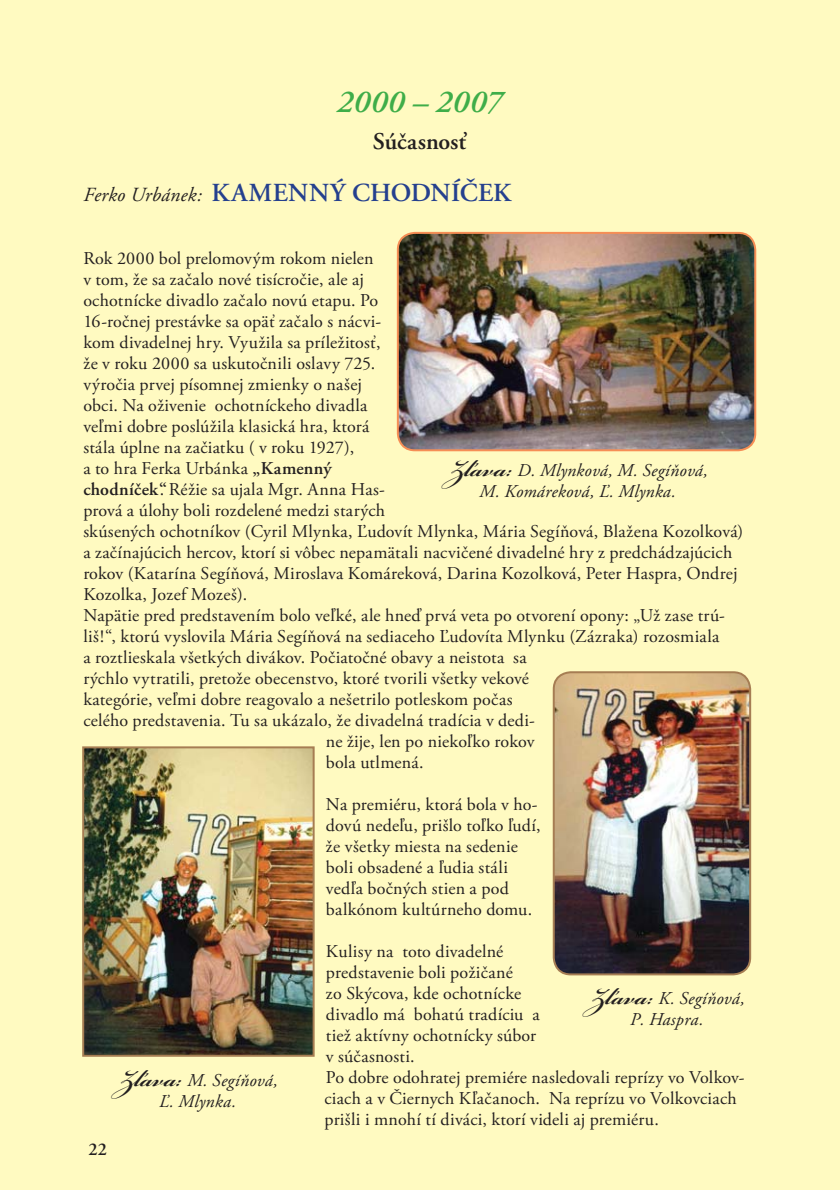
<style>
.page{position:relative;width:840px;height:1190px;background:#fff}
.page>*{position:absolute;margin:0;border:0;box-sizing:border-box;transform-origin:0 0}
.t1{font:italic 600 32px "Adobe Garamond Pro";letter-spacing:.02em;color:#3fad49}
.t2{font:600 26px "Adobe Garamond Pro";letter-spacing:.01em;color:#25408e}
.t3{font:600 24px "Adobe Garamond Pro";color:#231f20}
.t4{font:18px/21px "Adobe Garamond Pro";letter-spacing:.01em;color:#231f20}
.t5{font:italic 18px/21px "Adobe Garamond Pro";letter-spacing:.01em;color:#231f20;text-align:center}
.t6{font:600 18px "Adobe Garamond Pro";color:#231f20}
.s1{font-weight:400;font-style:italic;font-size:20px;color:#231f20}
.s2{font-weight:600}
.s3{font-family:"Bickham Script Std";font-weight:700;font-style:normal;font-size:36px}
</style>
<div class="page">
<div style="left:0;top:0;width:839px;height:1190px;background:#fffac1"></div>
<img style="left:398px;top:233px;width:357px;height:217px;border-radius:17px">
<div style="left:397px;top:232px;width:359px;height:219px;border:2px solid #f68e55;border-radius:17px"></div>
<img style="left:85px;top:749px;width:227px;height:305px">
<div style="left:82px;top:746px;width:233px;height:311px;border:2px solid #a67d53"></div>
<img style="left:554px;top:672px;width:196px;height:302px;border-radius:17px">
<div style="left:553px;top:671px;width:198px;height:304px;border:2px solid #a67d53;border-radius:17px"></div>
<h1 class="t1" style="left:337px;top:89px;width:167px">2000 – 2007</h1>
<h3 class="t3" style="left:373px;top:132px;width:95px">Súčasnosť</h3>
<h2 class="t2" style="left:83px;top:182px;width:429px"><span class="s1">Ferko Urbánek:</span> KAMENNÝ CHODNÍČEK</h2>
<p class="t4" style="left:83px;top:249px;width:292px">Rok 2000 bol prelomovým rokom nielen</p>
<p class="t4" style="left:83px;top:270px;width:282px">v tom, že sa začalo nové tisícročie, ale aj</p>
<p class="t4" style="left:83px;top:291px;width:297px">ochotnícke divadlo začalo novú etapu. Po</p>
<p class="t4" style="left:83px;top:312px;width:299px">16-ročnej prestávke sa opäť začalo s nácvi-</p>
<p class="t4" style="left:83px;top:333px;width:299px">kom divadelnej hry. Využila sa príležitosť,</p>
<p class="t4" style="left:83px;top:354px;width:293px">že v roku 2000 sa uskutočnili oslavy 725.</p>
<p class="t4" style="left:83px;top:375px;width:280px">výročia prvej písomnej zmienky o našej</p>
<p class="t4" style="left:83px;top:396px;width:286px">obci. Na oživenie ochotníckeho divadla</p>
<p class="t4" style="left:83px;top:417px;width:288px">veľmi dobre poslúžila klasická hra, ktorá</p>
<p class="t4" style="left:83px;top:438px;width:273px">stála úplne na začiatku ( v roku 1927),</p>
<p class="t4" style="left:83px;top:459px;width:250px">a to hra Ferka Urbánka <span class="s2">„Kamenný</span></p>
<p class="t4" style="left:83px;top:480px;width:303px"><span class="s2">chodníček“</span>. Réžie sa ujala Mgr. Anna Has-</p>
<p class="t4" style="left:83px;top:501px;width:303px">prová a úlohy boli rozdelené medzi starých</p>
<p class="t4" style="left:83px;top:522px;width:662px">skúsených ochotníkov (Cyril Mlynka, Ľudovít Mlynka, Mária Segíňová, Blažena Kozolková)</p>
<p class="t4" style="left:83px;top:543px;width:651px">a začínajúcich hercov, ktorí si vôbec nepamätali nacvičené divadelné hry z predchádzajúcich</p>
<p class="t4" style="left:83px;top:564px;width:656px">rokov (Katarína Segíňová, Miroslava Komáreková, Darina Kozolková, Peter Haspra, Ondrej</p>
<p class="t4" style="left:83px;top:585px;width:166px">Kozolka, Jozef Mozeš).</p>
<p class="t4" style="left:83px;top:606px;width:643px">Napätie pred predstavením bolo veľké, ale hneď prvá veta po otvorení opony: „Už zase trú-</p>
<p class="t4" style="left:83px;top:627px;width:638px">liš!“, ktorú vyslovila Mária Segíňová na sediaceho Ľudovíta Mlynku (Zázraka) rozosmiala</p>
<p class="t4" style="left:83px;top:648px;width:445px">a roztlieskala všetkých divákov. Počiatočné obavy a neistota sa</p>
<p class="t4" style="left:83px;top:669px;width:447px">rýchlo vytratili, pretože obecenstvo, ktoré tvorili všetky vekové</p>
<p class="t4" style="left:83px;top:690px;width:431px">kategórie, veľmi dobre reagovalo a nešetrilo potleskom počas</p>
<p class="t4" style="left:83px;top:711px;width:453px">celého predstavenia. Tu sa ukázalo, že divadelná tradícia v dedi-</p>
<p class="t4" style="left:326px;top:732px;width:210px">ne žije, len po niekoľko rokov</p>
<p class="t4" style="left:326px;top:753px;width:99px">bola utlmená.</p>
<p class="t4" style="left:326px;top:795px;width:216px">Na premiéru, ktorá bola v ho&shy;dovú nedeľu, prišlo toľko ľudí, že všetky miesta na sedenie boli obsadené a ľudia stáli vedľa bočných stien a pod balkónom kultúrneho domu.</p>
<p class="t4" style="left:325px;top:942px;width:422px">Kulisy na toto divadelné<br>predstavenie boli požičané<br>zo Skýcova, kde ochotnícke<br>divadlo má bohatú tradíciu a<br>tiež aktívny ochotnícky súbor<br>v súčasnosti.<br>Po dobre odohratej premiére nasledovali reprízy vo Volkov&shy;ciach a v Čiernych Kľačanoch. Na reprízu vo Volkovciach prišli i mnohí tí diváci, ktorí videli aj premiéru.</p>
<p class="t5" style="left:448px;top:461px;width:262px"><span class="s3">Zľava:</span> D. Mlynková, M. Segíňová,<br>M. Komáreková, Ľ. Mlynka.</p>
<p class="t5" style="left:589px;top:990px;width:158px"><span class="s3">Zľava:</span> K. Segíňová,<br>P. Haspra.</p>
<p class="t5" style="left:118px;top:1071px;width:162px"><span class="s3">Zľava:</span> M. Segíňová,<br>Ľ. Mlynka.</p>
<p class="t6" style="left:89px;top:1142px;width:20px">22</p>
</div>
